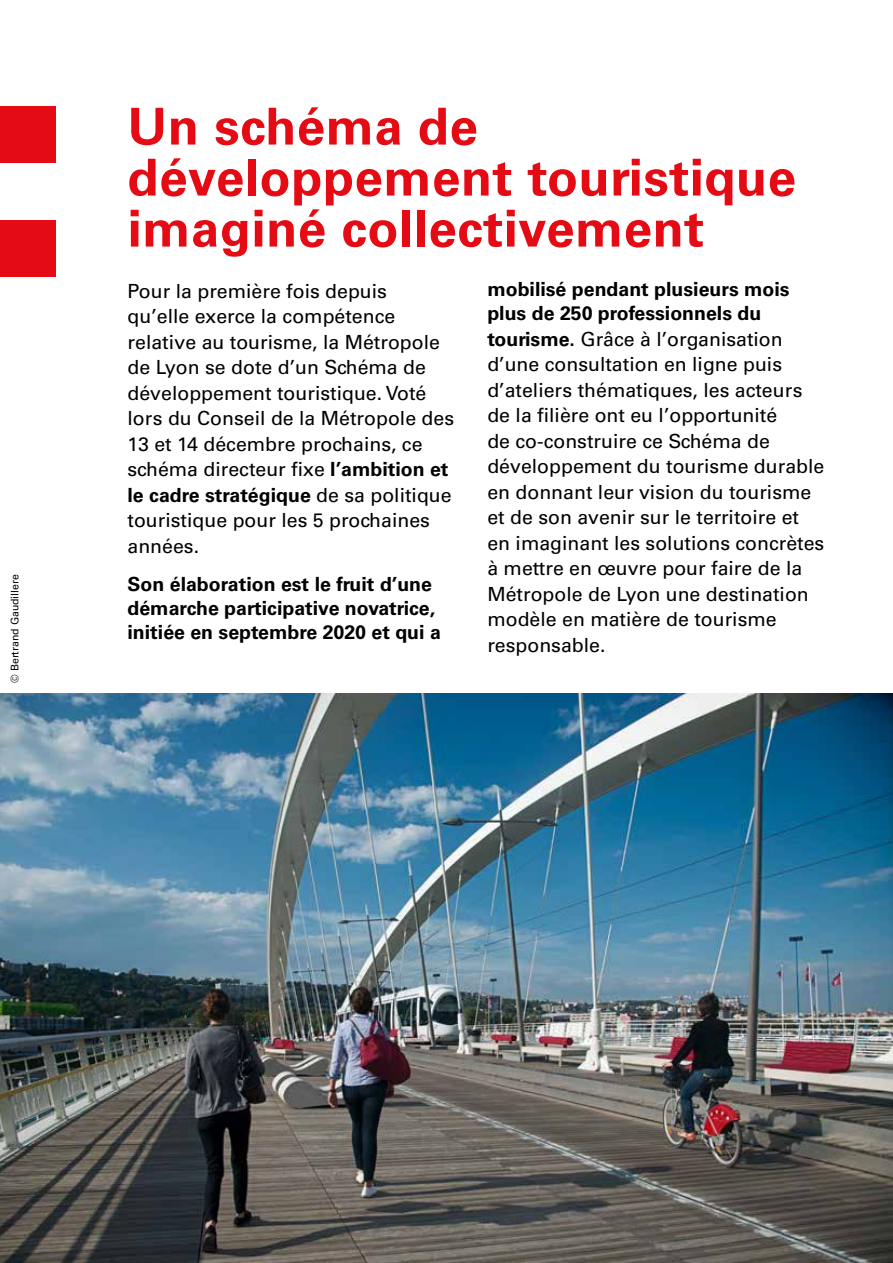
<style>
.page{position:relative;width:893px;height:1263px;background:#fff}
.page>*{position:absolute;margin:0;border:0;box-sizing:border-box;transform-origin:0 0}
.t1{font:700 51px/51px "Univers";letter-spacing:.01em;color:#e50b14}
.t2{font:19.5px/25.3px "Univers";color:#000}
.t3{font:700 19.5px/24px "Univers";color:#000}
.t4{font:10.5px "Univers";color:#000}
.s1{font-weight:700}
</style>
<div class="page">
<img style="left:0;top:693px;width:893px;height:570px">
<div style="left:0;top:106px;width:55px;height:57px;background:#e50b14"></div>
<div style="left:0;top:220px;width:55px;height:56px;background:#e50b14"></div>
<p class="t4" style="left:9px;top:682px;width:110px;rotate:-90deg">© Bertrand Gaudillere</p>
<h1 class="t1" style="left:128px;top:102px;width:670px">Un schéma de développement touristique imaginé collectivement</h1>
<p class="t2" style="left:128px;top:278px;width:328px">Pour la première fois depuis<br>qu’elle exerce la compétence relative au tourisme, la Métropole de Lyon se dote d’un Schéma de développement touristique. Voté lors du Conseil de la Métropole des<br>13 et 14 décembre prochains, ce schéma directeur fixe <span class="s1">l’ambition et le cadre stratégique</span> de sa politique touristique pour les 5 prochaines années.</p>
<p class="t3" style="left:128px;top:572px;width:315px">Son élaboration est le fruit d’une démarche participative novatrice, initiée en septembre 2020 et qui a</p>
<p class="t2" style="left:487px;top:277px;width:338px"><span class="s1">mobilisé pendant plusieurs mois plus de 250 professionnels du tourisme.</span> Grâce à l’organisation d’une consultation en ligne puis d’ateliers thématiques, les acteurs de la filière ont eu l’opportunité<br>de co-construire ce Schéma de développement du tourisme durable en donnant leur vision du tourisme et de son avenir sur le territoire et en imaginant les solutions concrètes à mettre en œuvre pour faire de la<br>Métropole de Lyon une destination modèle en matière de tourisme responsable.</p>
</div>
